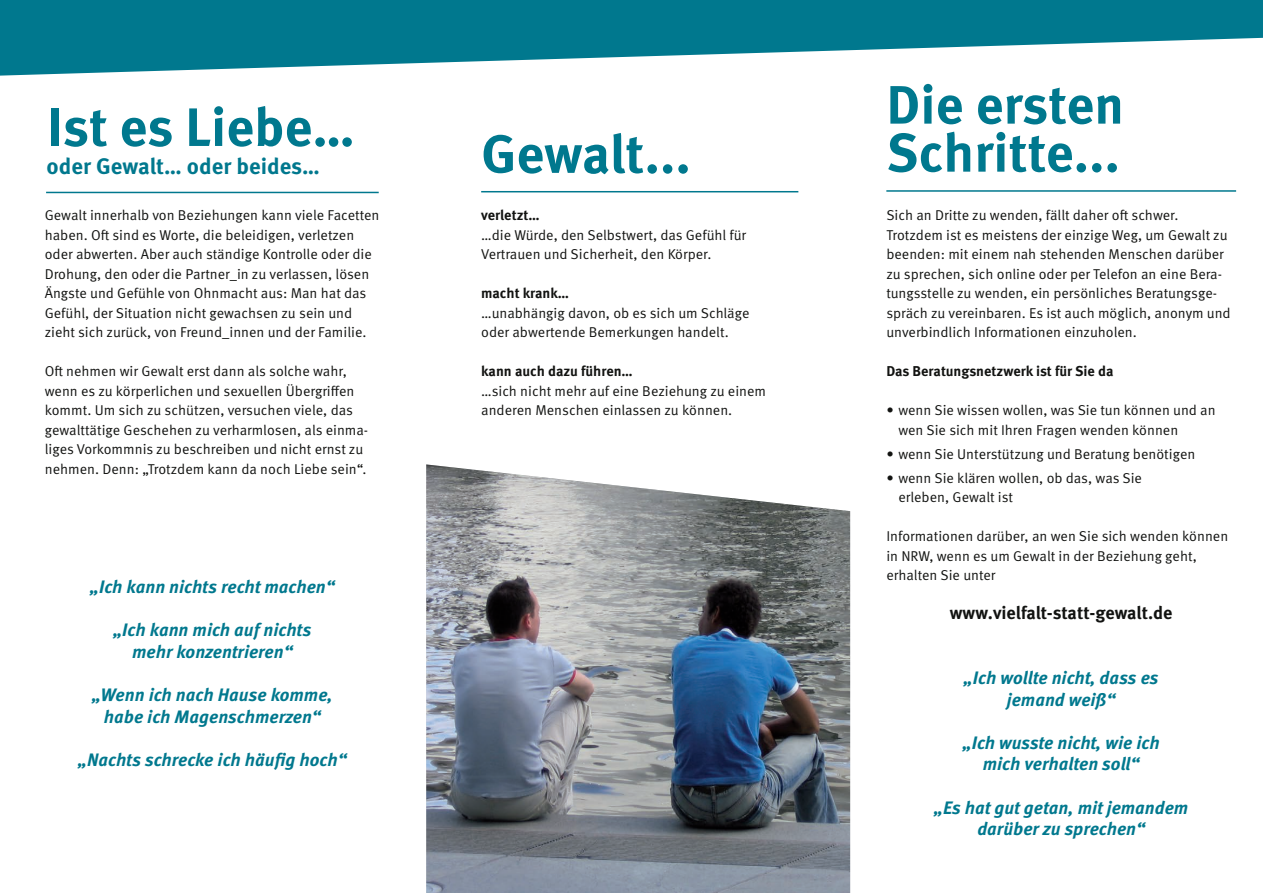
<style>
.page{position:relative;width:1263px;height:893px;background:#fff}
.page>*{position:absolute;margin:0;border:0;box-sizing:border-box;transform-origin:0 0}
.t1{font:700 54px/48px "Meta OT";color:#00788e}
.t2{font:700 22.5px "Meta OT";color:#00788e}
.t3{font:italic 700 18px/21.6px "Meta OT";color:#00788e;text-align:center}
.t4{font:700 18px "Meta OT";letter-spacing:-.005em;color:#121311}
.t5{font:14.25px/19.5px "Meta OT Norm";color:#121311}
.t6{font:700 14.25px "Meta OT";color:#121311}
</style>
<div class="page">
<svg style="left:0;top:0;width:1263px;height:76px;fill:#00788e"></svg>
<hr style="left:46px;top:192px;width:333px;height:1px;background:#00788e">
<img style="left:426px;top:464px;width:424px;height:429px">
<hr style="left:481px;top:191px;width:317px;height:1px;background:#00788e">
<hr style="left:886px;top:190px;width:350px;height:2px;background:#00788e">
<h1 class="t1" style="left:47px;top:104px;width:310px">Ist es Liebe…</h1>
<h2 class="t2" style="left:47px;top:152px;width:275px">oder Gewalt… oder beides…</h2>
<p class="t5" style="left:45px;top:206px;width:336px">Gewalt innerhalb von Beziehungen kann viele Facetten haben. Oft sind es Worte, die beleidigen, verletzen oder abwerten. Aber auch ständige Kontrolle oder die Drohung, den oder die Partner_in zu verlassen, lösen Ängste und Gefühle von Ohnmacht aus: Man hat das Gefühl, der Situation nicht gewachsen zu sein und zieht sich zurück, von Freund_innen und der Familie.</p>
<p class="t5" style="left:45px;top:362px;width:325px">Oft nehmen wir Gewalt erst dann als solche wahr, wenn es zu körperlichen und sexuellen Übergriffen kommt. Um sich zu schützen, versuchen viele, das gewalttätige Geschehen zu verharmlosen, als einma&shy;liges Vorkommnis zu beschreiben und nicht ernst zu nehmen. Denn: „Trotzdem kann da noch Liebe sein“.</p>
<p class="t3" style="left:90px;top:576px;width:246px">„Ich kann nichts recht machen“</p>
<p class="t3" style="left:113px;top:619px;width:200px">„Ich kann mich auf nichts mehr konzentrieren“</p>
<p class="t3" style="left:92px;top:684px;width:242px">„Wenn ich nach Hause komme, habe ich Magenschmerzen“</p>
<p class="t3" style="left:78px;top:749px;width:270px">„Nachts schrecke ich häufig hoch“</p>
<h1 class="t1" style="left:481px;top:131px;width:211px">Gewalt...</h1>
<p class="t6" style="left:481px;top:206px;width:60px">verletzt…</p>
<p class="t5" style="left:481px;top:225px;width:266px">…die Würde, den Selbstwert, das Gefühl für<br>Vertrauen und Sicherheit, den Körper.</p>
<p class="t6" style="left:481px;top:284px;width:89px">macht krank…</p>
<p class="t5" style="left:481px;top:303px;width:270px">…unabhängig davon, ob es sich um Schläge oder abwertende Bemerkungen handelt.</p>
<p class="t6" style="left:481px;top:362px;width:153px">kann auch dazu führen…</p>
<p class="t5" style="left:481px;top:381px;width:286px">…sich nicht mehr auf eine Beziehung zu einem anderen Menschen einlassen zu können.</p>
<h1 class="t1" style="left:886px;top:81px;width:239px">Die ersten<br>Schritte...</h1>
<p class="t5" style="left:886px;top:206px;width:346px">Sich an Dritte zu wenden, fällt daher oft schwer.<br>Trotzdem ist es meistens der einzige Weg, um Gewalt zu beenden: mit einem nah stehenden Menschen darüber zu sprechen, sich online oder per Telefon an eine Bera&shy;tungsstelle zu wenden, ein persönliches Beratungsge&shy;spräch zu vereinbaren. Es ist auch möglich, anonym und unverbindlich Informationen einzuholen.</p>
<p class="t6" style="left:886px;top:362px;width:229px">Das Beratungsnetzwerk ist für Sie da</p>
<p class="t5" style="left:898px;top:401px;width:319px;text-indent:-12px">• wenn Sie wissen wollen, was Sie tun können und an wen Sie sich mit Ihren Fragen wenden können</p>
<p class="t5" style="left:886px;top:444px;width:311px">• wenn Sie Unterstützung und Beratung benötigen</p>
<p class="t5" style="left:898px;top:468px;width:245px;text-indent:-12px">• wenn Sie klären wollen, ob das, was Sie erleben, Gewalt ist</p>
<p class="t5" style="left:886px;top:527px;width:343px">Informationen darüber, an wen Sie sich wenden können in NRW, wenn es um Gewalt in der Beziehung geht, erhalten Sie unter</p>
<p class="t4" style="left:950px;top:602px;width:224px">www.vielfalt-statt-gewalt.de</p>
<p class="t3" style="left:964px;top:667px;width:196px">„Ich wollte nicht, dass es jemand weiß“</p>
<p class="t3" style="left:963px;top:732px;width:198px">„Ich wusste nicht, wie ich mich verhalten soll“</p>
<p class="t3" style="left:934px;top:797px;width:256px">„Es hat gut getan, mit jemandem darüber zu sprechen“</p>
</div>
